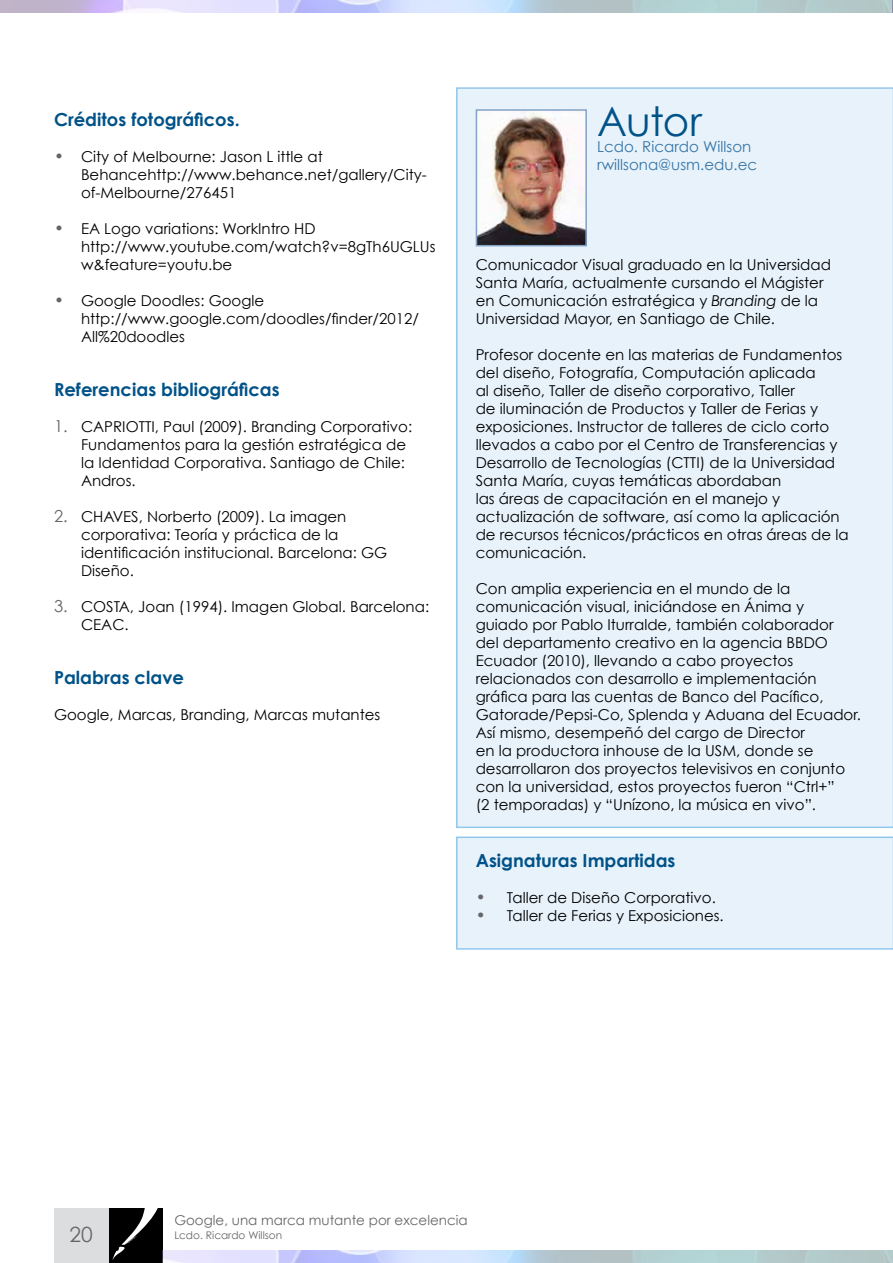
<style>
.page{position:relative;width:893px;height:1263px;background:#fff}
.page>*{position:absolute;margin:0;border:0;box-sizing:border-box;transform-origin:0 0}
.t1{font:40.5px "Century Gothic";letter-spacing:-.02em;color:#005288}
.t2{font:21px "Century Gothic";color:#656669}
.t3{font:700 18px "Century Gothic";color:#005288}
.t4{font:15px/18px "Century Gothic";color:#000}
.t5{font:15px/18px "Century Gothic";color:#3775a5}
.t6{font:13.5px "Century Gothic";color:#656669}
.t7{font:10.5px "Century Gothic";color:#656669}
.s1{font-size:16.5px;color:#656669}
.s2{font-style:italic}
</style>
<div class="page">
<div style="left:108px;top:1209px;width:54px;height:54px;background:#000"></div>
<svg style="left:112px;top:1209px;width:46px;height:51px"></svg>
<div style="left:54px;top:1209px;width:54px;height:54px;background:#dcddde"></div>
<img style="left:0;top:0;width:892px;height:13px">
<svg style="left:892px;top:0;width:1px;height:13px"></svg>
<img style="left:162px;top:1250px;width:731px;height:13px">
<div style="left:456px;top:87px;width:437px;height:741px;background:#e7f2fb"></div>
<img style="left:479px;top:112px;width:105px;height:131px">
<div style="left:476px;top:109px;width:111px;height:137px;border:2px solid #83a2c6"></div>
<div style="left:456px;top:836px;width:437px;height:114px;background:#e7f2fb"></div>
<p class="t3" style="left:54px;top:108px;width:187px">Créditos fotográficos.</p>
<p class="t4" style="left:81px;top:147px;width:347px;text-indent:-27px"><span class="s1">•</span> City of Melbourne: Jason L ittle at<br>Behancehttp://www.behance.net/gallery/City&shy;of-Melbourne/276451</p>
<p class="t4" style="left:81px;top:219px;width:356px;text-indent:-27px"><span class="s1">•</span> EA Logo variations: WorkIntro HD http://www.youtube.com/watch?v=8gTh6UGLUs w&amp;feature=youtu.be</p>
<p class="t4" style="left:81px;top:291px;width:339px;text-indent:-27px"><span class="s1">•</span> Google Doodles: Google http://www.google.com/doodles/finder/2012/<br>All%20doodles</p>
<p class="t3" style="left:54px;top:378px;width:227px">Referencias bibliográficas</p>
<p class="t4" style="left:81px;top:417px;width:333px;text-indent:-27px"><span class="s1">1.</span> CAPRIOTTI, Paul (2009). Branding Corporativo:<br>Fundamentos para la gestión estratégica de la Identidad Corporativa. Santiago de Chile:<br>Andros.</p>
<p class="t4" style="left:81px;top:507px;width:308px;text-indent:-27px"><span class="s1">2.</span> CHAVES, Norberto (2009). La imagen corporativa: Teoría y práctica de la identificación institucional. Barcelona: GG<br>Diseño.</p>
<p class="t4" style="left:81px;top:597px;width:350px;text-indent:-27px"><span class="s1">3.</span> COSTA, Joan (1994). Imagen Global. Barcelona:<br>CEAC.</p>
<p class="t3" style="left:54px;top:666px;width:131px">Palabras clave</p>
<p class="t4" style="left:54px;top:705px;width:328px">Google, Marcas, Branding, Marcas mutantes</p>
<h1 class="t1" style="left:597px;top:97px;width:106px">Autor</h1>
<p class="t5" style="left:597px;top:137px;width:161px">Lcdo. Ricardo Willson rwillsona@usm.edu.ec</p>
<p class="t4" style="left:476px;top:255px;width:357px">Comunicador Visual graduado en la Universidad Santa María, actualmente cursando el Mágister en Comunicación estratégica y <span class="s2">Branding</span> de la Universidad Mayor, en Santiago de Chile.</p>
<p class="t4" style="left:476px;top:345px;width:374px">Profesor docente en las materias de Fundamentos del diseño, Fotografía, Computación aplicada<br>al diseño, Taller de diseño corporativo, Taller<br>de iluminación de Productos y Taller de Ferias y exposiciones. Instructor de talleres de ciclo corto llevados a cabo por el Centro de Transferencias y Desarrollo de Tecnologías (CTTI) de la Universidad Santa María, cuyas temáticas abordaban<br>las áreas de capacitación en el manejo y actualización de software, así como la aplicación de recursos técnicos/prácticos en otras áreas de la comunicación.</p>
<p class="t4" style="left:476px;top:579px;width:387px">Con amplia experiencia en el mundo de la comunicación visual, iniciándose en Ánima y<br>guiado por Pablo Iturralde, también colaborador<br>del departamento creativo en la agencia BBDO Ecuador (2010), llevando a cabo proyectos relacionados con desarrollo e implementación gráfica para las cuentas de Banco del Pacífico, Gatorade/Pepsi-Co, Splenda y Aduana del Ecuador.<br>Así mismo, desempeñó del cargo de Director<br>en la productora inhouse de la USM, donde se desarrollaron dos proyectos televisivos en conjunto con la universidad, estos proyectos fueron “Ctrl+”<br>(2 temporadas) y “Unízono, la música en vivo”.</p>
<p class="t3" style="left:476px;top:849px;width:201px">Asignaturas Impartidas</p>
<p class="t4" style="left:476px;top:888px;width:242px"><span class="s1">•</span> Taller de Diseño Corporativo.</p>
<p class="t4" style="left:476px;top:906px;width:250px"><span class="s1">•</span> Taller de Ferias y Exposiciones.</p>
<h2 class="t2" style="left:69px;top:1222px;width:25px">20</h2>
<p class="t6" style="left:174px;top:1212px;width:295px">Google, una marca mutante por excelencia</p>
<p class="t7" style="left:174px;top:1229px;width:109px">Lcdo. Ricardo Willson</p>
</div>
